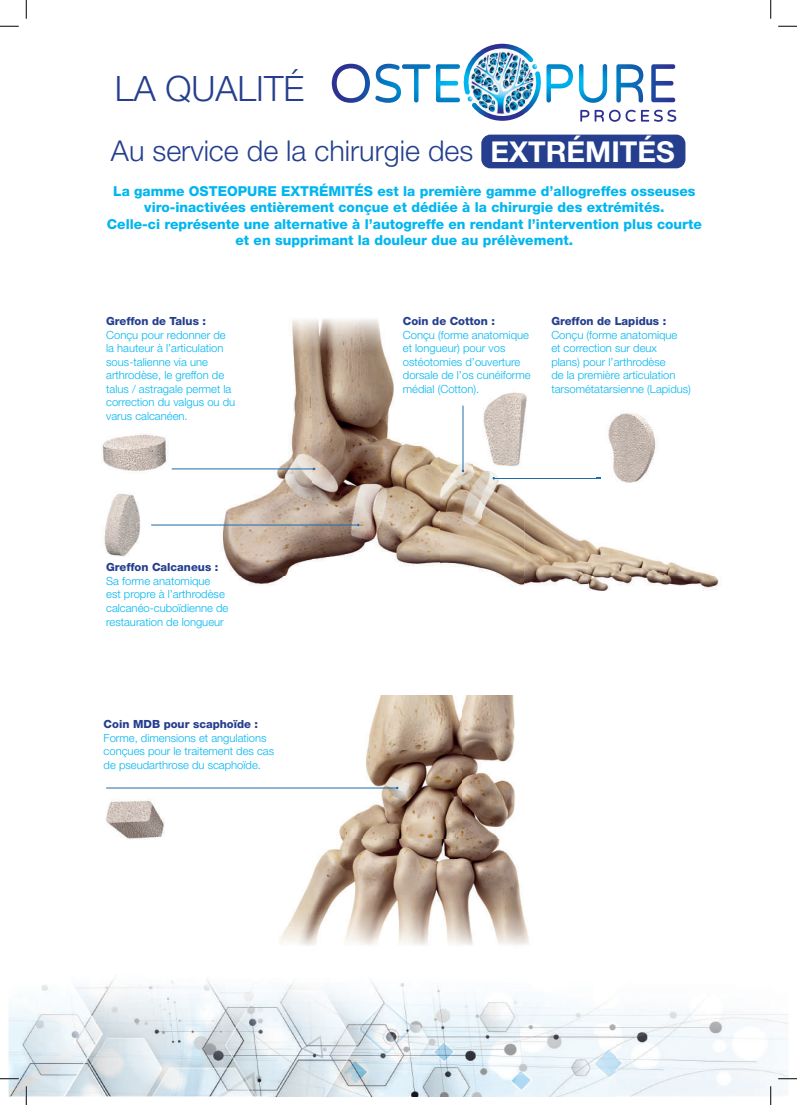
<style>
.page{position:relative;width:797px;height:1105px;background:#fff}
.page>*{position:absolute;margin:0;border:0;box-sizing:border-box;transform-origin:0 0}
.t1{font:300 35px "Helvetica Neue LT Std";color:#253f8e}
.t2{font:300 28.75px "Helvetica Neue LT Std";color:#253f8e}
.t3{font:800 13.75px/16.5px "Helvetica Neue LT Std";color:#00b6f0;text-align:center}
.t4{font:300 11.25px/13.5px "Helvetica Neue LT Std";color:#00b6f0}
.t5{font:800 11.25px "Helvetica Neue LT Std";color:#253f8e}
.s1{font-weight:700;color:#fff}
</style>
<div class="page">
<img style="left:9px;top:979px;width:259px;height:117px">
<img style="left:615px;top:1003px;width:173px;height:93px">
<img style="left:268px;top:978px;width:347px;height:118px">
<img style="left:255px;top:695px;width:274px;height:251px">
<img style="left:106px;top:787px;width:74px;height:52px">
<hr style="left:106px;top:788px;width:291px;height:1px;background:#1d6caa">
<svg style="left:580px;top:110px;width:55px;height:12px"></svg>
<svg style="left:641px;top:110px;width:35px;height:12px"></svg>
<svg style="left:332px;top:64px;width:98px;height:39px"></svg>
<svg style="left:579px;top:64px;width:28px;height:39px"></svg>
<svg style="left:616px;top:64px;width:27px;height:39px"></svg>
<svg style="left:651px;top:64px;width:24px;height:38px"></svg>
<img style="left:436px;top:44px;width:137px;height:77px">
<div style="left:481px;top:135px;width:204px;height:33px;background:#253f8e;border-radius:9px"></div>
<img style="left:187px;top:318px;width:252px;height:267px">
<img style="left:609px;top:548px;width:107px;height:29px">
<img style="left:439px;top:405px;width:43px;height:166px">
<img style="left:524px;top:501px;width:85px;height:76px">
<img style="left:482px;top:471px;width:42px;height:115px">
<img style="left:524px;top:577px;width:197px;height:14px">
<img style="left:102px;top:434px;width:70px;height:38px">
<img style="left:473px;top:392px;width:54px;height:79px">
<img style="left:104px;top:493px;width:37px;height:63px">
<hr style="left:462px;top:406px;width:1px;height:65px;background:#1d6caa">
<hr style="left:172px;top:469px;width:142px;height:1px;background:#1d6caa">
<hr style="left:151px;top:525px;width:207px;height:1px;background:#1d6caa">
<hr style="left:494px;top:478px;width:106px;height:1px;background:#1d6caa">
<img style="left:596px;top:412px;width:60px;height:71px">
<svg style="left:0;top:25px;width:19px;height:2px"></svg>
<svg style="left:778px;top:25px;width:19px;height:2px"></svg>
<svg style="left:0;top:1078px;width:19px;height:1px"></svg>
<svg style="left:778px;top:1078px;width:19px;height:1px"></svg>
<svg style="left:25px;top:0;width:2px;height:19px"></svg>
<svg style="left:25px;top:1086px;width:2px;height:19px"></svg>
<svg style="left:770px;top:0;width:1px;height:19px"></svg>
<svg style="left:770px;top:1086px;width:1px;height:19px"></svg>
<h1 class="t1" style="left:115px;top:67px;width:191px">LA QUALITÉ</h1>
<h2 class="t2" style="left:111px;top:133px;width:565px">Au service de la chirurgie des <span class="s1">EXTRÉMITÉS</span></h2>
<p class="t3" style="left:107px;top:182px;width:596px">La gamme OSTEOPURE EXTRÉMITÉS est la première gamme d’allogreffes osseuses viro-inactivées entièrement conçue et dédiée à la chirurgie des extrémités.<br>Celle-ci représente une alternative à l’autogreffe en rendant l’intervention plus courte et en supprimant la douleur due au prélèvement.</p>
<p class="t5" style="left:106px;top:315px;width:101px">Greffon de Talus :</p>
<p class="t4" style="left:106px;top:328px;width:131px">Conçu pour redonner de la hauteur à l’articulation sous-talienne via une arthrodèse, le greffon de talus / astragale permet la correction du valgus ou du varus calcanéen.</p>
<p class="t5" style="left:106px;top:561px;width:114px">Greffon Calcaneus :</p>
<p class="t4" style="left:106px;top:574px;width:124px">Sa forme anatomique<br>est propre à l’arthrodèse calcanéo-cuboïdienne de restauration de longueur</p>
<p class="t5" style="left:104px;top:717px;width:156px">Coin MDB pour scaphoïde :</p>
<p class="t4" style="left:104px;top:731px;width:172px">Forme, dimensions et angulations conçues pour le traitement des cas de pseudarthrose du scaphoïde.</p>
<p class="t5" style="left:403px;top:315px;width:94px">Coin de Cotton :</p>
<p class="t4" style="left:403px;top:328px;width:129px">Conçu (forme anatomique et longueur) pour vos ostéotomies d’ouverture dorsale de l’os cunéiforme médial (Cotton).</p>
<p class="t5" style="left:551px;top:315px;width:116px">Greffon de Lapidus :</p>
<p class="t4" style="left:551px;top:328px;width:141px">Conçu (forme anatomique<br>et correction sur deux<br>plans) pour l’arthrodèse<br>de la première articulation tarsométatarsienne (Lapidus)</p>
</div>
